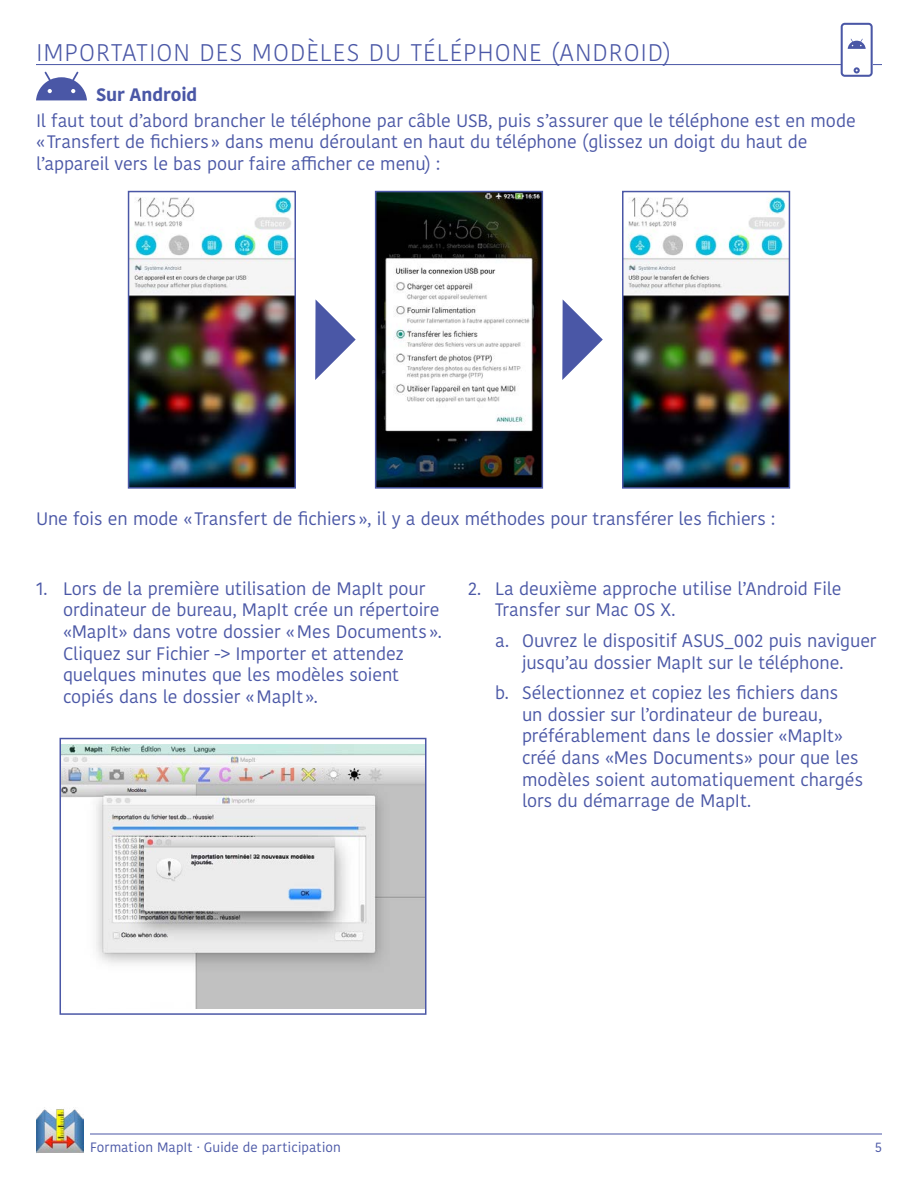
<style>
.page{position:relative;width:918px;height:1188px;background:#fff}
.page>*{position:absolute;margin:0;border:0;box-sizing:border-box;transform-origin:0 0}
.t1{font:300 24px "Kohinoor Devanagari";letter-spacing:.04em;color:#4a57a6}
.t2{font:18px/21.6px "Kohinoor Devanagari";letter-spacing:-.005em;color:#4a57a6}
.t3{font:700 18px "Kohinoor Devanagari";letter-spacing:-.01em;color:#4a57a6}
.t4{font:13.5px "Kohinoor Devanagari";letter-spacing:.005em;color:#4a57a6}
</style>
<div class="page">
<img style="left:36px;top:1107px;width:47px;height:46px">
<hr style="left:90px;top:1134px;width:792px;height:1px;background:#4a57a6">
<hr style="left:36px;top:64px;width:846px;height:1px;background:#4a57a6">
<img style="left:131px;top:194px;width:162px;height:292px">
<div style="left:128px;top:191px;width:168px;height:298px;border:2px solid #4a57a6"></div>
<svg style="left:36px;top:72px;width:51px;height:28px"></svg>
<img style="left:378px;top:194px;width:162px;height:292px">
<div style="left:375px;top:191px;width:168px;height:298px;border:2px solid #4a57a6"></div>
<img style="left:625px;top:194px;width:162px;height:292px">
<div style="left:622px;top:191px;width:168px;height:298px;border:2px solid #4a57a6"></div>
<svg style="left:315px;top:299px;width:41px;height:81px"></svg>
<svg style="left:562px;top:299px;width:41px;height:81px"></svg>
<img style="left:63px;top:744px;width:360px;height:265px">
<div style="left:60px;top:738px;width:366px;height:277px;border:2px solid #4a57a6"></div>
<svg style="left:841px;top:23px;width:32px;height:54px"></svg>
<h1 class="t1" style="left:36px;top:39px;width:637px">IMPORTATION DES MODÈLES DU TÉLÉPHONE (ANDROID)</h1>
<p class="t3" style="left:96px;top:78px;width:103px">Sur Android</p>
<p class="t2" style="left:36px;top:110px;width:821px">Il faut tout d’abord brancher le téléphone par câble USB, puis s’assurer que le téléphone est en mode « Transfert de fichiers » dans menu déroulant en haut du téléphone (glissez un doigt du haut de l’appareil vers le bas pour faire afficher ce menu) :</p>
<p class="t2" style="left:36px;top:508px;width:741px">Une fois en mode « Transfert de fichiers », il y a deux méthodes pour transférer les fichiers :</p>
<p class="t2" style="left:63px;top:578px;width:380px;text-indent:-27px">1. Lors de la première utilisation de MapIt pour ordinateur de bureau, MapIt crée un répertoire «MapIt» dans votre dossier «Mes Documents ».<br>Cliquez sur Fichier -&gt; Importer et attendez quelques minutes que les modèles soient copiés dans le dossier «MapIt ».</p>
<p class="t2" style="left:495px;top:578px;width:348px;text-indent:-27px">2. La deuxième approche utilise l’Android File<br>Transfer sur Mac OS X.</p>
<p class="t2" style="left:495px;top:630px;width:383px;text-align:center">a. Ouvrez le dispositif ASUS_002 puis naviguer jusqu’au dossier MapIt sur le téléphone.</p>
<p class="t2" style="left:522px;top:682px;width:343px;text-indent:-27px">b. Sélectionnez et copiez les fichiers dans un dossier sur l’ordinateur de bureau, préférablement dans le dossier «MapIt» créé dans «Mes Documents» pour que les modèles soient automatiquement chargés lors du démarrage de MapIt.</p>
<p class="t4" style="left:90px;top:1139px;width:253px">Formation MapIt · Guide de participation</p>
<p class="t4" style="left:875px;top:1139px;width:9px">5</p>
</div>
